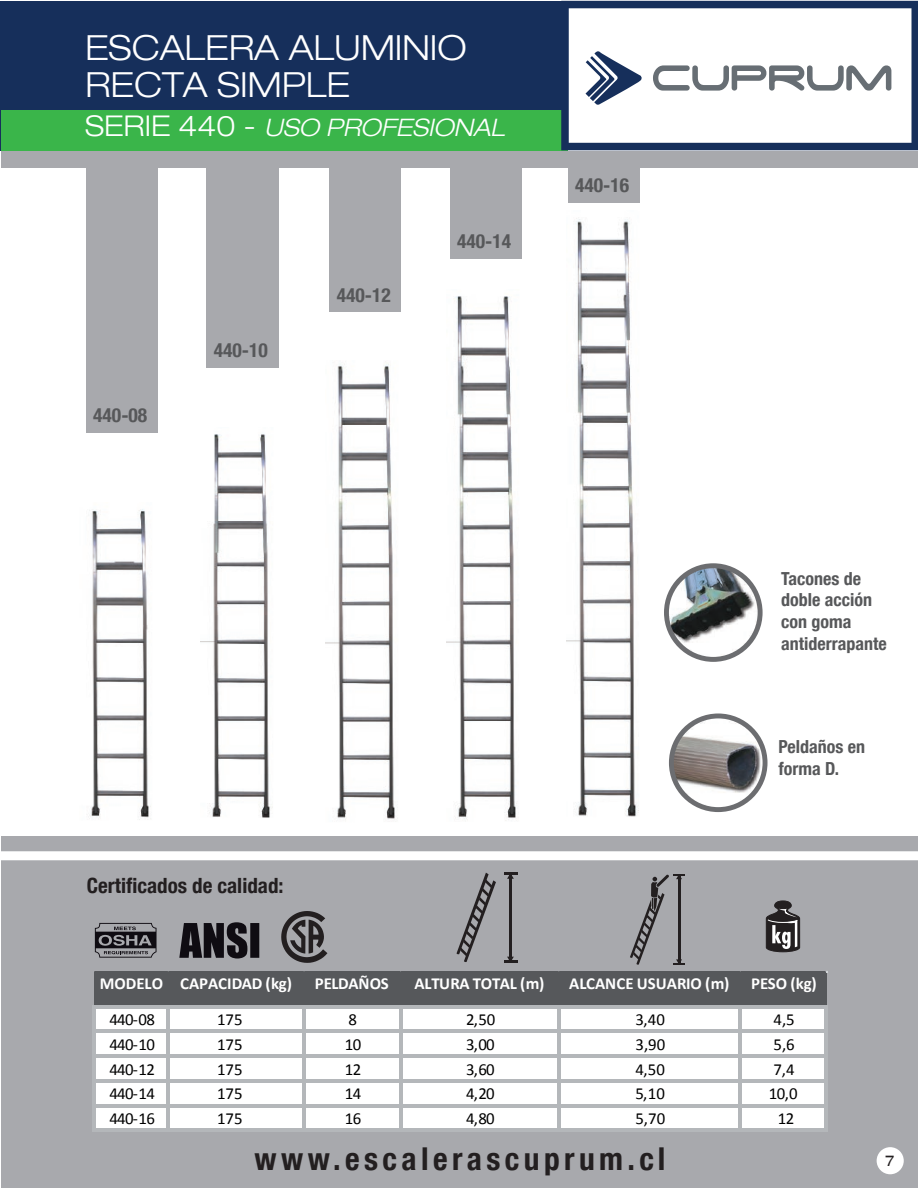
<style>
.page{position:relative;width:918px;height:1188px;background:#fff}
.page>*{position:absolute;margin:0;border:0;box-sizing:border-box;transform-origin:0 0}
.t1{font:300 expanded 34.5px/37.5px "Helvetica Neue LT Com";color:#fff}
.t2{font:700 condensed 31.5px "Helvetica Neue LT Com";letter-spacing:.14em;color:#231f20}
.t3{font:italic 300 expanded 24px "Helvetica Neue LT Com";color:#fff}
.t4{font:700 condensed 21px "Helvetica Neue LT Com";color:#231f20}
.t5{font:700 condensed 19.5px "Helvetica Neue LT Com";color:#57585a}
.t6{font:700 condensed 18px/21.6px "Helvetica Neue LT Com";color:#57585a}
.t7{font:16.8px/24.8px "Calibri";letter-spacing:-.04em;color:#000;text-align:justify}
.t8{font:700 16.8px "Calibri";letter-spacing:-.005em;color:#fff}
.t9{font:expanded 15px "Helvetica Neue LT Com";color:#231f20}
.s1{font-style:normal;font-size:28.5px}
</style>
<div class="page">
<div style="left:1px;top:151px;width:917px;height:1037px;background:#a8a9ad"></div>
<div style="left:0;top:169px;width:918px;height:667px;background:#fff"></div>
<div style="left:86px;top:153px;width:72px;height:279px;background:#a8a9ad"></div>
<div style="left:206px;top:156px;width:72px;height:212px;background:#a8a9ad"></div>
<div style="left:329px;top:157px;width:72px;height:155px;background:#a8a9ad"></div>
<div style="left:450px;top:156px;width:72px;height:102px;background:#a8a9ad"></div>
<div style="left:568px;top:153px;width:72px;height:50px;background:#a8a9ad"></div>
<div style="left:0;top:851px;width:918px;height:9px;background:#fff"></div>
<img style="left:89px;top:509px;width:62px;height:311px">
<img style="left:200px;top:434px;width:73px;height:384px">
<img style="left:325px;top:361px;width:70px;height:459px">
<img style="left:447px;top:296px;width:70px;height:525px">
<img style="left:567px;top:218px;width:72px;height:599px">
<img style="left:666px;top:567px;width:91px;height:92px">
<div style="left:664px;top:563px;width:99px;height:99px;border:5px solid #6c6d70;border-radius:50%"></div>
<img style="left:671px;top:716px;width:93px;height:94px">
<div style="left:669px;top:714px;width:99px;height:98px;border:5px solid #6c6d70;border-radius:50%"></div>
<div style="left:1px;top:1px;width:564px;height:150px;background:#162f5b"></div>
<svg style="left:630px;top:874px;width:55px;height:91px"></svg>
<hr style="left:509px;top:875px;width:3px;height:86px;background:#231f20">
<svg style="left:504px;top:873px;width:13px;height:6px"></svg>
<svg style="left:504px;top:957px;width:13px;height:6px"></svg>
<svg style="left:457px;top:873px;width:39px;height:89px"></svg>
<div style="left:94px;top:971px;width:732px;height:36px;background:#56585b"></div>
<div style="left:94px;top:1006px;width:732px;height:125px;background:#fff"></div>
<hr style="left:93px;top:1005px;width:3px;height:127px;background:#b4b7ba">
<hr style="left:167px;top:1008px;width:3px;height:124px;background:#b4b7ba">
<hr style="left:302px;top:1008px;width:4px;height:124px;background:#b4b7ba">
<hr style="left:399px;top:1008px;width:3px;height:124px;background:#b4b7ba">
<hr style="left:557px;top:1008px;width:3px;height:124px;background:#b4b7ba">
<hr style="left:739px;top:1008px;width:3px;height:124px;background:#b4b7ba">
<hr style="left:824px;top:1008px;width:3px;height:124px;background:#b4b7ba">
<hr style="left:96px;top:1005px;width:731px;height:3px;background:#b4b7ba">
<hr style="left:96px;top:1030px;width:731px;height:3px;background:#b4b7ba">
<hr style="left:96px;top:1054px;width:731px;height:4px;background:#b4b7ba">
<hr style="left:96px;top:1079px;width:731px;height:3px;background:#b4b7ba">
<hr style="left:96px;top:1104px;width:731px;height:3px;background:#b4b7ba">
<hr style="left:96px;top:1129px;width:731px;height:3px;background:#b4b7ba">
<svg style="left:766px;top:900px;width:34px;height:52px"></svg>
<div style="left:1px;top:111px;width:566px;height:40px;background:#3ab54a"></div>
<svg style="left:561px;top:1px;width:357px;height:149px"></svg>
<div style="left:877px;top:1147px;width:27px;height:27px;background:#fff;border-radius:50%"></div>
<svg style="left:95px;top:923px;width:62px;height:35px"></svg>
<svg style="left:179px;top:922px;width:80px;height:37px"></svg>
<svg style="left:281px;top:911px;width:46px;height:52px"></svg>
<h1 class="t1" style="left:85px;top:28px;width:384px">ESCALERA ALUMINIO<br>RECTA SIMPLE</h1>
<h3 class="t3" style="left:85px;top:113px;width:421px"><span class="s1">SERIE 440 -</span> USO PROFESIONAL</h3>
<p class="t5" style="left:93px;top:403px;width:56px">440-08</p>
<p class="t5" style="left:214px;top:338px;width:56px">440-10</p>
<p class="t5" style="left:337px;top:283px;width:56px">440-12</p>
<p class="t5" style="left:457px;top:229px;width:56px">440-14</p>
<p class="t5" style="left:575px;top:173px;width:56px">440-16</p>
<p class="t4" style="left:87px;top:873px;width:198px">Certificados de calidad:</p>
<p class="t6" style="left:781px;top:568px;width:107px">Tacones de doble acción con goma antiderrapante</p>
<p class="t6" style="left:779px;top:736px;width:88px">Peldaños en forma D.</p>
<p class="t8" style="left:100px;top:973px;width:194px">MODELO CAPACIDAD (kg)</p>
<p class="t8" style="left:315px;top:973px;width:76px">PELDAÑOS</p>
<p class="t8" style="left:415px;top:973px;width:131px">ALTURA TOTAL (m)</p>
<p class="t8" style="left:569px;top:973px;width:162px">ALCANCE USUARIO (m)</p>
<p class="t8" style="left:751px;top:973px;width:67px">PESO (kg)</p>
<p class="t7" style="left:109px;top:1007px;width:47px">440-08</p>
<p class="t7" style="left:217px;top:1007px;width:27px">175<br>175<br>175<br>175<br>175</p>
<p class="t7" style="left:348px;top:1007px;width:10px">8</p>
<p class="t7" style="left:466px;top:1007px;width:31px">2,50</p>
<p class="t7" style="left:636px;top:1007px;width:31px">3,40</p>
<p class="t7" style="left:773px;top:1007px;width:23px">4,5</p>
<p class="t7" style="left:109px;top:1032px;width:47px">440-10</p>
<p class="t7" style="left:345px;top:1032px;width:18px">10</p>
<p class="t7" style="left:466px;top:1032px;width:30px">3,00</p>
<p class="t7" style="left:635px;top:1032px;width:31px">3,90</p>
<p class="t7" style="left:773px;top:1032px;width:23px">5,6</p>
<p class="t7" style="left:109px;top:1057px;width:47px">440-12</p>
<p class="t7" style="left:345px;top:1057px;width:18px">12</p>
<p class="t7" style="left:466px;top:1057px;width:30px">3,60</p>
<p class="t7" style="left:635px;top:1057px;width:31px">4,50</p>
<p class="t7" style="left:773px;top:1057px;width:23px">7,4</p>
<p class="t7" style="left:109px;top:1081px;width:47px">440-14</p>
<p class="t7" style="left:345px;top:1081px;width:18px">14</p>
<p class="t7" style="left:466px;top:1081px;width:30px">4,20</p>
<p class="t7" style="left:635px;top:1081px;width:31px">5,10</p>
<p class="t7" style="left:769px;top:1081px;width:30px">10,0</p>
<p class="t7" style="left:109px;top:1106px;width:47px">440-16</p>
<p class="t7" style="left:345px;top:1106px;width:18px">16</p>
<p class="t7" style="left:466px;top:1106px;width:30px">4,80</p>
<p class="t7" style="left:635px;top:1106px;width:31px">5,70</p>
<p class="t7" style="left:778px;top:1106px;width:18px">12</p>
<h2 class="t2" style="left:255px;top:1140px;width:412px">www.escalerascuprum.cl</h2>
<p class="t9" style="left:885px;top:1151px;width:10px">7</p>
</div>
